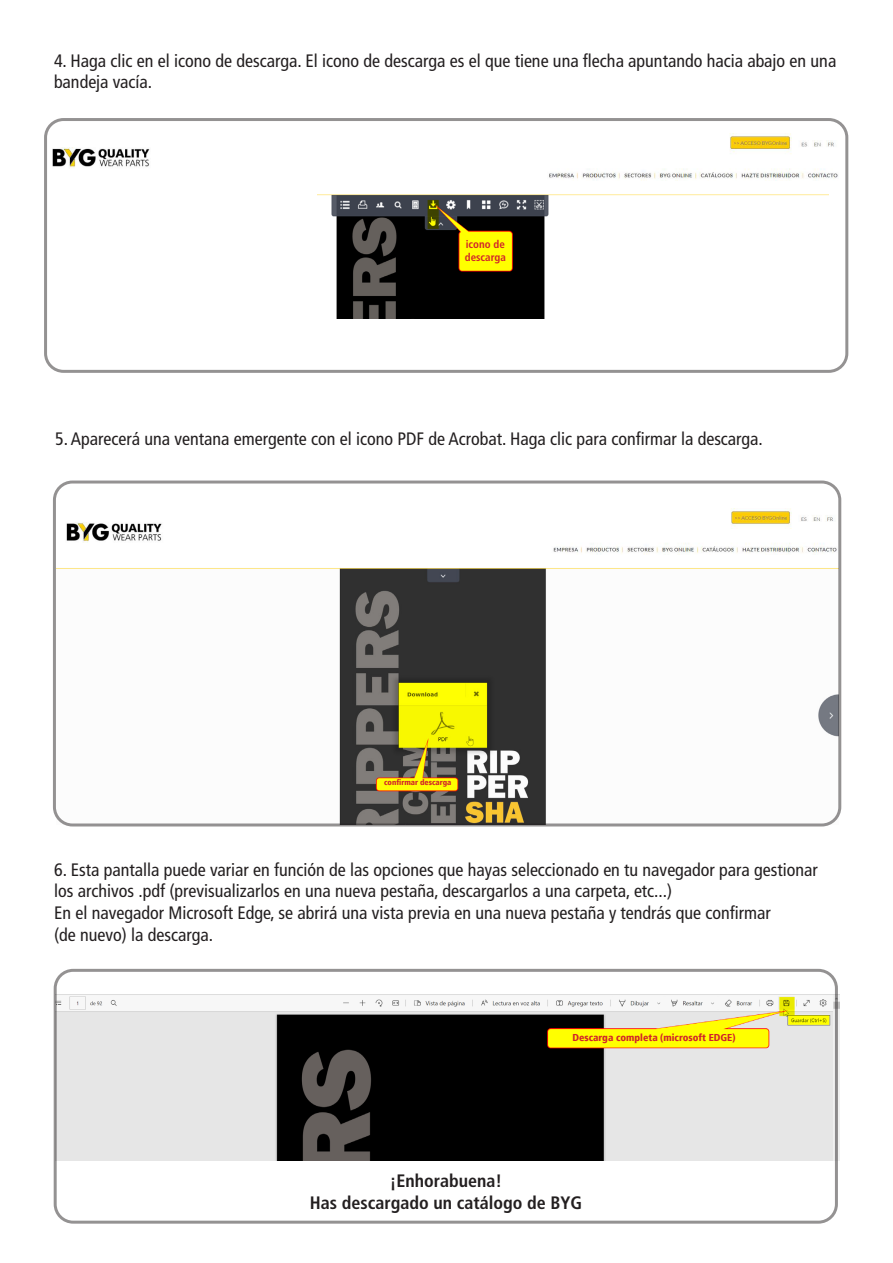
<style>
.page{position:relative;width:893px;height:1263px;background:#fff}
.page>*{position:absolute;margin:0;border:0;box-sizing:border-box;transform-origin:0 0}
.t1{font:condensed 18px/21.6px "Frutiger LT Std";color:#231f20}
.t2{font:700 condensed 18px/21.6px "Frutiger";color:#231f20;text-align:center}
.t3{font:700 condensed 10.95px "Frutiger";color:#d1232a}
.t4{font:900 condensed 10.05px "Frutiger";color:#d1232a}
.t5{font:900 condensed 7.8px "Frutiger";color:#d1232a}
</style>
<div class="page">
<img style="left:318px;top:194px;width:510px;height:124px">
<img style="left:57px;top:568px;width:780px;height:256px">
<img style="left:58px;top:995px;width:781px;height:166px">
<img style="left:53px;top:134px;width:785px;height:47px">
<img style="left:66px;top:508px;width:771px;height:46px">
<div style="left:44px;top:118px;width:804px;height:255px;border:3px solid #231f20;border-radius:18px"></div>
<div style="left:53px;top:480px;width:788px;height:346px;border:3px solid #231f20;border-radius:18px"></div>
<div style="left:54px;top:969px;width:784px;height:255px;border:3px solid #231f20;border-radius:18px"></div>
<p class="t1" style="left:54px;top:50px;width:784px">4. Haga clic en el icono de descarga. El icono de descarga es el que tiene una flecha apuntando hacia abajo en una bandeja vacía.</p>
<p class="t3" style="left:466px;top:237px;width:41px">icono de</p>
<p class="t3" style="left:465px;top:251px;width:42px">descarga</p>
<p class="t1" style="left:55px;top:428px;width:709px">5. Aparecerá una ventana emergente con el icono PDF de Acrobat. Haga clic para confirmar la descarga.</p>
<p class="t5" style="left:384px;top:778px;width:69px">confirmar descarga</p>
<p class="t1" style="left:54px;top:859px;width:765px">6. Esta pantalla puede variar en función de las opciones que hayas seleccionado en tu navegador para gestionar los archivos .pdf (previsualizarlos en una nueva pestaña, descargarlos a una carpeta, etc...)</p>
<p class="t1" style="left:54px;top:902px;width:718px">En el navegador Microsoft Edge, se abrirá una vista previa en una nueva pestaña y tendrás que confirmar</p>
<p class="t1" style="left:54px;top:923px;width:160px">(de nuevo) la descarga.</p>
<p class="t4" style="left:572px;top:1032px;width:165px">Descarga completa (microsoft EDGE)</p>
<p class="t2" style="left:310px;top:1170px;width:274px">¡Enhorabuena!<br>Has descargado un catálogo de BYG</p>
</div>
